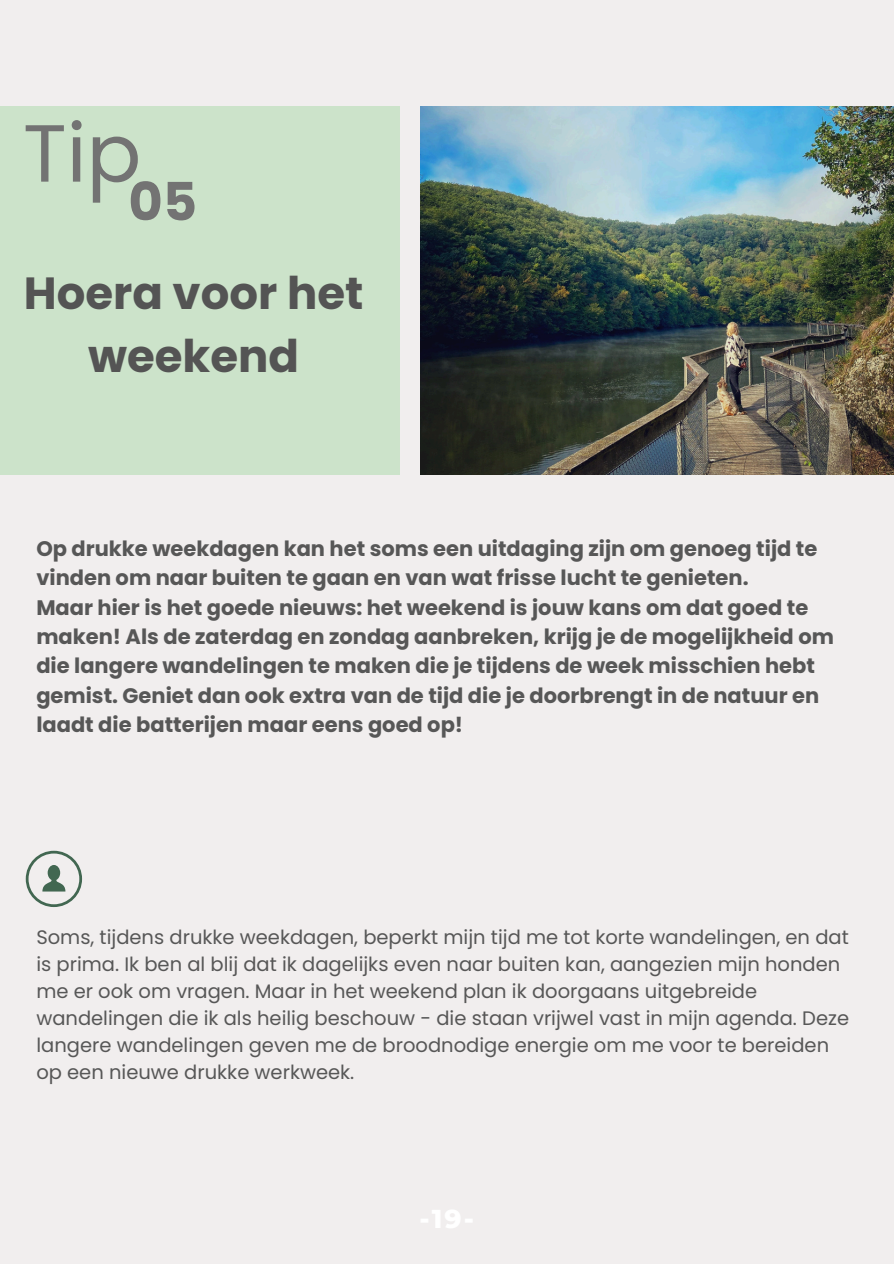
<style>
.page{position:relative;width:894px;height:1264px;background:#fff}
.page>*{position:absolute;margin:0;border:0;box-sizing:border-box;transform-origin:0 0}
.t1{font:80.85px "Poppins";color:#737373}
.t2{font:700 52.8px "Poppins";color:#737373}
.t3{font:700 45px/63px "Poppins";color:#545454;text-align:center}
.t4{font:700 21px/29.2px "Poppins";color:#575757}
.t5{font:19.5px/27px "Poppins";color:#575757}
</style>
<div class="page">
<div style="left:0;top:0;width:893px;height:1263px;background:#f1eeee"></div>
<img style="left:420px;top:106px;width:473px;height:368px">
<div style="left:0;top:106px;width:400px;height:368px;background:#cce3ca"></div>
<svg style="left:26px;top:850px;width:56px;height:57px"></svg>
<p class="t1" style="left:23px;top:97px;width:120px">Tip</p>
<h1 class="t2" style="left:128px;top:165px;width:70px">05</h1>
<h4 class="t3" style="left:24px;top:261px;width:341px">Hoera voor het weekend</h4>
<h2 class="t4" style="left:36px;top:534px;width:798px">Op drukke weekdagen kan het soms een uitdaging zijn om genoeg tijd te vinden om naar buiten te gaan en van wat frisse lucht te genieten.<br>Maar hier is het goede nieuws: het weekend is jouw kans om dat goed te maken! Als de zaterdag en zondag aanbreken, krijg je de mogelijkheid om die langere wandelingen te maken die je tijdens de week misschien hebt gemist. Geniet dan ook extra van de tijd die je doorbrengt in de natuur en laadt die batterijen maar eens goed op!</h2>
<p class="t5" style="left:36px;top:923px;width:814px">Soms, tijdens drukke weekdagen, beperkt mijn tijd me tot korte wandelingen, en dat is prima. Ik ben al blij dat ik dagelijks even naar buiten kan, aangezien mijn honden me er ook om vragen. Maar in het weekend plan ik doorgaans uitgebreide wandelingen die ik als heilig beschouw - die staan vrijwel vast in mijn agenda. Deze langere wandelingen geven me de broodnodige energie om me voor te bereiden op een nieuwe drukke werkweek.</p>
</div>
